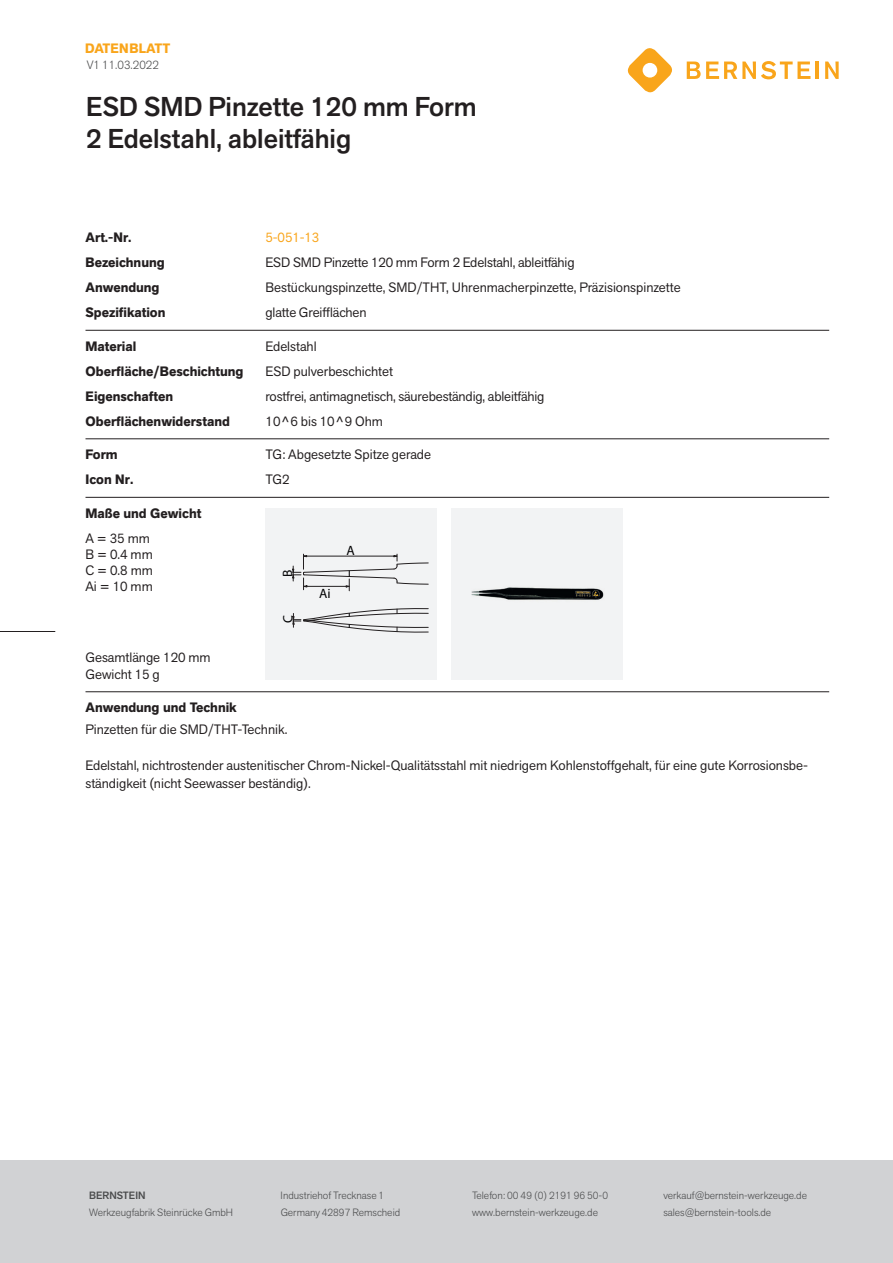
<style>
.page{position:relative;width:893px;height:1263px;background:#fff}
.page>*{position:absolute;margin:0;border:0;box-sizing:border-box;transform-origin:0 0}
.t1{font:500 27px/32.4px "Akzid Grtsk Next";color:#231f20}
.t2{font:13.5px/16.2px "Akzid Grtsk Next";color:#231f20}
.t3{font:700 13.5px "Akzid Grtsk Next";color:#231f20}
.t4{font:700 13.5px "Akzid Grtsk Next";letter-spacing:.01em;color:#f9a51b}
.t5{font:13.5px "Akzid Grtsk Next";color:#f9a51b}
.t6{font:13.5px "ISOCPEUR";color:#000001}
.t7{font:300 12px "Akzid Grtsk Next";color:#4b4c4d}
.t8{font:300 10.5px "Akzid Grtsk Next";color:#4b4c4d}
.t9{font:500 10.5px "Akzid Grtsk Next";color:#4b4c4d}
</style>
<div class="page">
<div style="left:0;top:1161px;width:893px;height:102px;background:#d1d2d4"></div>
<hr style="left:86px;top:330px;width:743px;height:1px;background:#231f20">
<hr style="left:86px;top:439px;width:743px;height:1px;background:#231f20">
<hr style="left:86px;top:497px;width:743px;height:1px;background:#231f20">
<hr style="left:86px;top:691px;width:743px;height:1px;background:#231f20">
<div style="left:451px;top:508px;width:171px;height:171px;background:#f2f3f4"></div>
<img style="left:471px;top:587px;width:133px;height:13px">
<div style="left:266px;top:508px;width:171px;height:172px;background:#f2f3f4"></div>
<svg style="left:292px;top:554px;width:137px;height:37px"></svg>
<svg style="left:292px;top:608px;width:137px;height:25px"></svg>
<svg style="left:627px;top:48px;width:45px;height:45px"></svg>
<svg style="left:687px;top:61px;width:123px;height:18px"></svg>
<hr style="left:815px;top:62px;width:4px;height:17px;background:#f9a51b">
<svg style="left:825px;top:62px;width:14px;height:17px"></svg>
<hr style="left:0;top:631px;width:55px;height:1px;background:#231f20">
<p class="t4" style="left:85px;top:39px;width:87px">DATENBLATT</p>
<p class="t7" style="left:87px;top:57px;width:74px">V1 11.03.2022</p>
<h1 class="t1" style="left:86px;top:90px;width:392px">ESD SMD Pinzette 120 mm Form<br>2 Edelstahl, ableitfähig</h1>
<p class="t3" style="left:86px;top:229px;width:48px">Art.-Nr.</p>
<p class="t5" style="left:265px;top:229px;width:55px">5-051-13</p>
<p class="t3" style="left:86px;top:254px;width:81px">Bezeichnung</p>
<p class="t2" style="left:265px;top:254px;width:311px">ESD SMD Pinzette 120 mm Form 2 Edelstahl, ableitfähig</p>
<p class="t3" style="left:86px;top:279px;width:76px">Anwendung</p>
<p class="t2" style="left:265px;top:279px;width:417px">Bestückungspinzette, SMD/THT, Uhrenmacherpinzette, Präzisionspinzette</p>
<p class="t3" style="left:86px;top:304px;width:81px">Spezifikation</p>
<p class="t2" style="left:265px;top:304px;width:102px">glatte Greifflächen</p>
<p class="t3" style="left:86px;top:337px;width:52px">Material</p>
<p class="t2" style="left:265px;top:338px;width:53px">Edelstahl</p>
<p class="t3" style="left:86px;top:362px;width:159px">Oberfläche/Beschichtung</p>
<p class="t2" style="left:265px;top:363px;width:129px">ESD pulverbeschichtet</p>
<p class="t3" style="left:86px;top:387px;width:89px">Eigenschaften</p>
<p class="t2" style="left:265px;top:388px;width:281px">rostfrei, antimagnetisch, säurebeständig, ableitfähig</p>
<p class="t3" style="left:86px;top:412px;width:146px">Oberflächenwiderstand</p>
<p class="t2" style="left:265px;top:413px;width:119px">10^6 bis 10^9 Ohm</p>
<p class="t3" style="left:86px;top:446px;width:34px">Form</p>
<p class="t2" style="left:265px;top:446px;width:167px">TG: Abgesetzte Spitze gerade</p>
<p class="t3" style="left:86px;top:471px;width:49px">Icon Nr.</p>
<p class="t2" style="left:265px;top:471px;width:26px">TG2</p>
<p class="t3" style="left:86px;top:504px;width:117px">Maße und Gewicht</p>
<p class="t2" style="left:86px;top:530px;width:69px">A = 35 mm<br>B = 0.4 mm<br>C = 0.8 mm<br>Ai = 10 mm</p>
<p class="t6" style="left:279px;top:577px;width:9px;rotate:-90deg">B</p>
<p class="t6" style="left:280px;top:623px;width:9px;rotate:-90deg">C</p>
<p class="t6" style="left:319px;top:585px;width:13px">Ai</p>
<p class="t6" style="left:346px;top:542px;width:10px">A</p>
<p class="t2" style="left:86px;top:649px;width:127px">Gesamtlänge 120 mm<br>Gewicht 15 g</p>
<p class="t3" style="left:86px;top:698px;width:153px">Anwendung und Technik</p>
<p class="t2" style="left:86px;top:721px;width:203px">Pinzetten für die SMD/THT-Technik.</p>
<p class="t2" style="left:86px;top:756px;width:724px;line-height:18px">Edelstahl, nichtrostender austenitischer Chrom-Nickel-Qualitätsstahl mit niedrigem Kohlenstoffgehalt, für eine gute Korrosionsbe&shy;ständigkeit (nicht Seewasser beständig).</p>
<p class="t9" style="left:89px;top:1189px;width:58px">BERNSTEIN</p>
<p class="t8" style="left:281px;top:1189px;width:105px">Industriehof Trecknase 1</p>
<p class="t8" style="left:472px;top:1189px;width:138px">Telefon: 00 49 (0) 2191 96 50-0</p>
<p class="t8" style="left:663px;top:1189px;width:145px">verkauf@bernstein-werkzeuge.de</p>
<p class="t8" style="left:89px;top:1205px;width:145px">Werkzeugfabrik Steinrücke GmbH</p>
<p class="t8" style="left:281px;top:1205px;width:121px">Germany 42897 Remscheid</p>
<p class="t8" style="left:472px;top:1205px;width:127px">www.bernstein-werkzeuge.de</p>
<p class="t8" style="left:663px;top:1205px;width:109px">sales@bernstein-tools.de</p>
</div>
